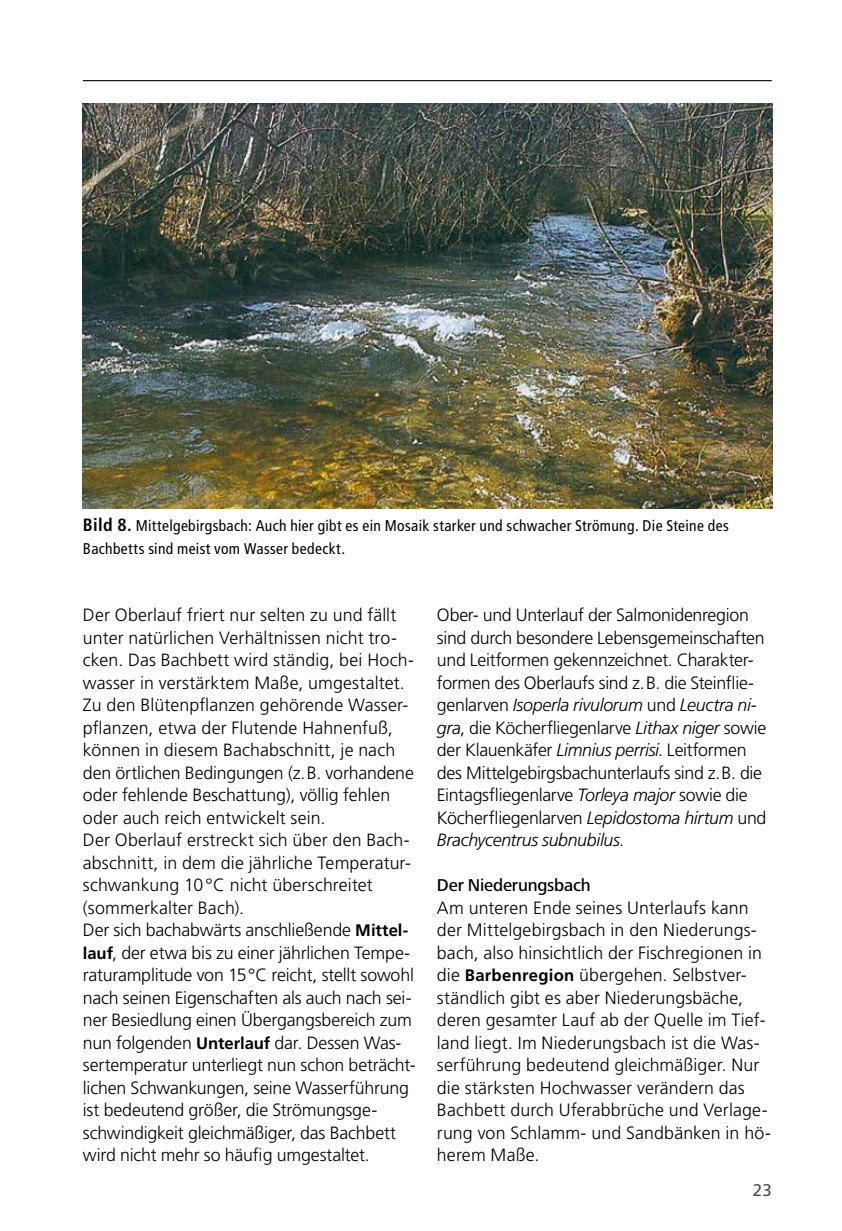
<style>
.page{position:relative;width:842px;height:1231px;background:#fff}
.page>*{position:absolute;margin:0;border:0;box-sizing:border-box;transform-origin:0 0}
.t1{font:300 17.78px/22.5px "Frutiger LT Std";color:#000}
.t2{font:500 17.78px "Frutiger Next Pro";letter-spacing:-.01em;color:#000}
.t3{font:16.88px "Frutiger LT Std";color:#4d4d4d}
.t4{font:condensed 15.53px/22.5px "Frutiger LT Std";letter-spacing:.02em;color:#000}
.s1{font-weight:700;font-size:17.78px}
.s2{font-weight:700;font-size:16.65px}
.s3{font-style:italic}
</style>
<div class="page">
<hr style="left:83px;top:80px;width:689px;height:1px;background:#000">
<img style="left:83px;top:104px;width:689px;height:404px">
<p class="t4" style="left:83px;top:514px;width:647px"><span class="s1">Bild 8.</span> Mittelgebirgsbach: Auch hier gibt es ein Mosaik starker und schwacher Strömung. Die Steine des<br>Bachbetts sind meist vom Wasser bedeckt.</p>
<p class="t1" style="left:83px;top:604px;width:334px">Der Oberlauf friert nur selten zu und fällt unter natürlichen Verhältnissen nicht tro&shy;cken. Das Bachbett wird ständig, bei Hoch&shy;wasser in verstärktem Maße, umgestaltet.<br>Zu den Blütenpflanzen gehörende Wasser&shy;pflanzen, etwa der Flutende Hahnenfuß, können in diesem Bachabschnitt, je nach den örtlichen Bedingungen (z.B. vorhandene oder fehlende Beschattung), völlig fehlen oder auch reich entwickelt sein.<br>Der Oberlauf erstreckt sich über den Bach&shy;abschnitt, in dem die jährliche Temperatur&shy;schwankung 10°C nicht überschreitet (sommerkalter Bach).<br>Der sich bachabwärts anschließende <span class="s2">Mittel&shy;lauf</span>, der etwa bis zu einer jährlichen Tempe&shy;raturamplitude von 15°C reicht, stellt sowohl nach seinen Eigenschaften als auch nach sei&shy;ner Besiedlung einen Übergangsbereich zum nun folgenden <span class="s2">Unterlauf</span> dar. Dessen Was&shy;sertemperatur unterliegt nun schon beträcht&shy;lichen Schwankungen, seine Wasserführung ist bedeutend größer, die Strömungsge&shy;schwindigkeit gleichmäßiger, das Bachbett wird nicht mehr so häufig umgestaltet.</p>
<p class="t1" style="left:437px;top:604px;width:331px">Ober- und Unterlauf der Salmonidenregion sind durch besondere Lebensgemeinschaften und Leitformen gekennzeichnet. Charakter&shy;formen des Oberlaufs sind z.B. die Steinflie&shy;genlarven <span class="s3">Isoperla rivulorum</span> und <span class="s3">Leuctra ni&shy;gra</span>, die Köcherfliegenlarve <span class="s3">Lithax niger</span> sowie der Klauenkäfer <span class="s3">Limnius perrisi</span>. Leitformen des Mittelgebirgsbachunterlaufs sind z.B. die Eintagsfliegenlarve <span class="s3">Torleya major</span> sowie die Köcherfliegenlarven <span class="s3">Lepidostoma hirtum</span> und <span class="s3">Brachycentrus subnubilus</span>.</p>
<p class="t2" style="left:437px;top:875px;width:155px">Der Niederungsbach</p>
<p class="t1" style="left:437px;top:896px;width:335px">Am unteren Ende seines Unterlaufs kann der Mittelgebirgsbach in den Niederungs&shy;bach, also hinsichtlich der Fischregionen in die <span class="s2">Barbenregion</span> übergehen. Selbstver&shy;ständlich gibt es aber Niederungsbäche, deren gesamter Lauf ab der Quelle im Tief&shy;land liegt. Im Niederungsbach ist die Was&shy;serführung bedeutend gleichmäßiger. Nur die stärksten Hochwasser verändern das Bachbett durch Uferabbrüche und Verlage&shy;rung von Schlamm- und Sandbänken in hö&shy;herem Maße.</p>
<p class="t3" style="left:753px;top:1180px;width:21px">23</p>
</div>
